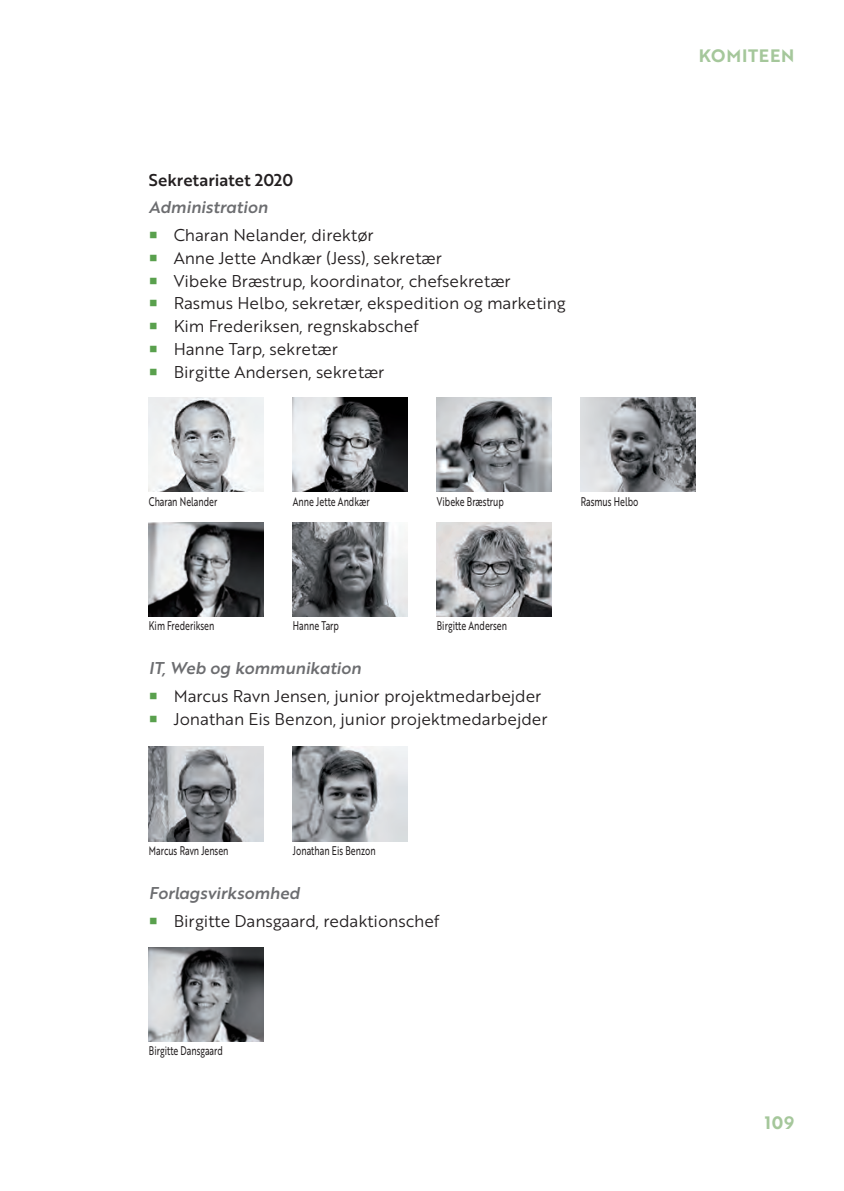
<style>
.page{position:relative;width:844px;height:1191px;background:#fff}
.page>*{position:absolute;margin:0;border:0;box-sizing:border-box;transform-origin:0 0}
.t1{font:17.5px "Brother 1816 Bold";letter-spacing:.045em;color:#a5c79b}
.t2{font:16.62px/22.8px "Brother 1816 Book";letter-spacing:-.005em;color:#231f20}
.t3{font:16.62px "Brother 1816 Medium Italic";color:#6c6d70}
.t4{font:16.62px "Brother 1816 Medium";color:#231f20}
.t5{font:12.25px "Brother 1816 Regular";color:#231f20;scale:.7 1}
.s1{font-family:"Ding 1";color:#59a04d}
</style>
<div class="page">
<img style="left:149px;top:397px;width:114px;height:95px">
<img style="left:437px;top:397px;width:114px;height:95px">
<img style="left:293px;top:397px;width:114px;height:95px">
<img style="left:149px;top:522px;width:114px;height:94px">
<img style="left:293px;top:522px;width:114px;height:94px">
<img style="left:437px;top:522px;width:114px;height:94px">
<img style="left:580px;top:397px;width:114px;height:95px">
<img style="left:149px;top:747px;width:114px;height:94px">
<img style="left:293px;top:747px;width:114px;height:94px">
<img style="left:149px;top:947px;width:114px;height:94px">
<p class="t4" style="left:149px;top:167px;width:146px">Sekretariatet 2020</p>
<p class="t3" style="left:149px;top:195px;width:120px">Administration</p>
<p class="t2" style="left:149px;top:223px;width:418px"><span class="s1">§</span> Charan Nelander, direktør<br><span class="s1">§</span> Anne Jette Andkær (Jess), sekretær<br><span class="s1">§</span> Vibeke Bræstrup, koordinator, chefsekretær<br><span class="s1">§</span> Rasmus Helbo, sekretær, ekspedition og marketing <span class="s1">§</span> Kim Frederiksen, regnskabschef<br><span class="s1">§</span> Hanne Tarp, sekretær<br><span class="s1">§</span> Birgitte Andersen, sekretær</p>
<p class="t5" style="left:149px;top:492px;width:99px">Charan Nelander</p>
<p class="t5" style="left:293px;top:492px;width:111px">Anne Jette Andkær</p>
<p class="t5" style="left:437px;top:492px;width:97px">Vibeke Bræstrup</p>
<p class="t5" style="left:580px;top:492px;width:84px">Rasmus Helbo</p>
<p class="t5" style="left:149px;top:617px;width:95px">Kim Frederiksen</p>
<p class="t5" style="left:293px;top:617px;width:67px">Hanne Tarp</p>
<p class="t5" style="left:437px;top:617px;width:102px">Birgitte Andersen</p>
<p class="t3" style="left:149px;top:656px;width:214px">IT, Web og kommunikation</p>
<p class="t2" style="left:149px;top:684px;width:400px"><span class="s1">§</span> Marcus Ravn Jensen, junior projektmedarbejder <span class="s1">§</span> Jonathan Eis Benzon, junior projektmedarbejder</p>
<p class="t5" style="left:149px;top:841px;width:115px">Marcus Ravn Jensen</p>
<p class="t5" style="left:293px;top:841px;width:120px">Jonathan Eis Benzon</p>
<p class="t3" style="left:149px;top:880px;width:152px">Forlagsvirksomhed</p>
<p class="t2" style="left:149px;top:908px;width:292px"><span class="s1">§</span> Birgitte Dansgaard, redaktionschef</p>
<p class="t5" style="left:149px;top:1041px;width:107px">Birgitte Dansgaard</p>
<p class="t1" style="left:698px;top:43px;width:97px">KOMITEEN</p>
<p class="t1" style="left:764px;top:1109px;width:31px">109</p>
</div>
